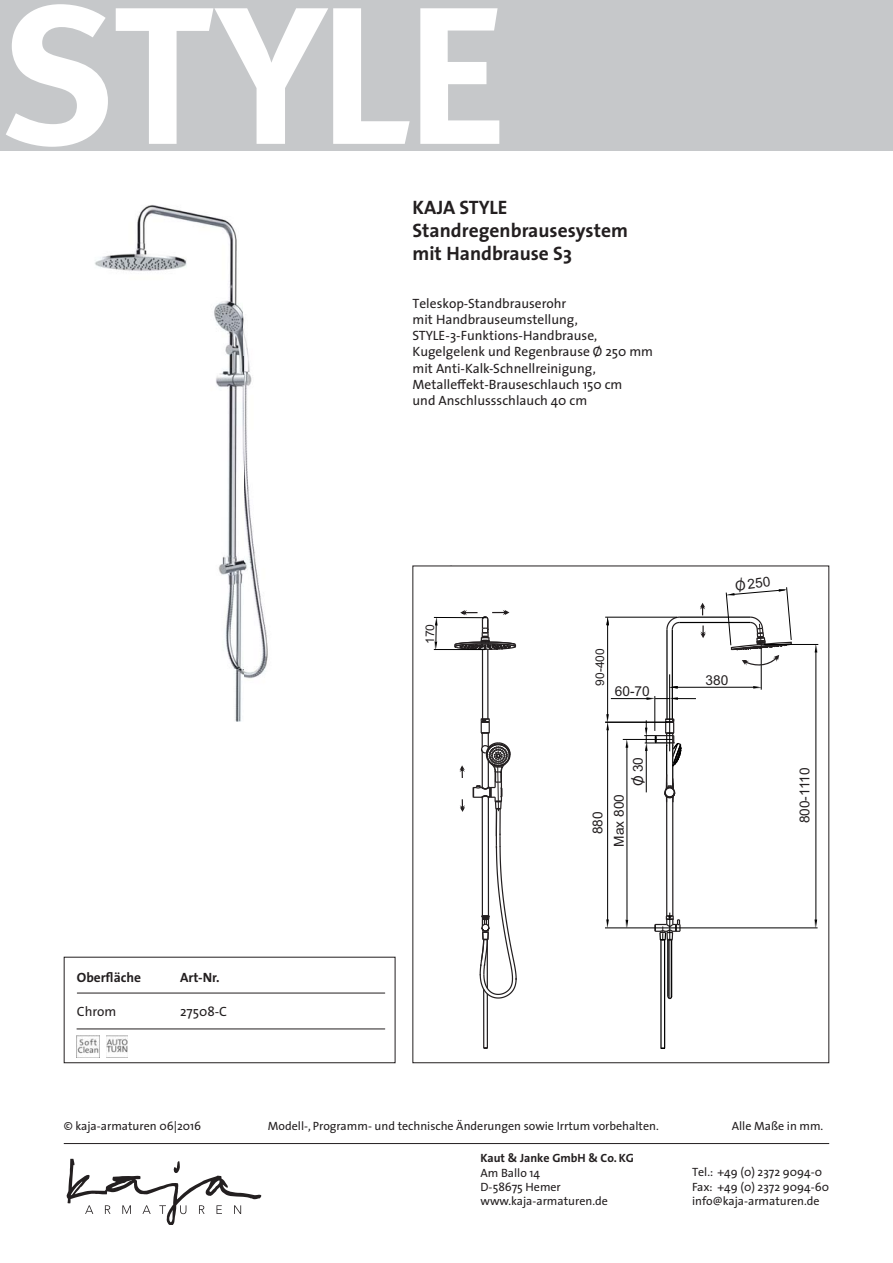
<style>
.page{position:relative;width:893px;height:1263px;background:#fff}
.page>*{position:absolute;margin:0;border:0;box-sizing:border-box;transform-origin:0 0}
.t1{font:700 195px "Meta Pro";letter-spacing:-.02em;color:#fff}
.t2{font:700 19.5px/22.5px "The Sans";color:#231f20}
.t3{font:13.65px/21.5px "Arial";color:#231f20;text-align:center}
.t4{font:13.5px/16.2px "The Sans";color:#231f20}
.t5{font:700 13.5px "The Sans";color:#231f20}
.t6{font:12px/14.4px "The Sans";color:#231f20}
.t7{font:700 12px "The Sans";color:#231f20}
.t8{font:12px "Arial";color:#231f20}
.s1{font-size:18px}
</style>
<div class="page">
<hr style="left:64px;top:1143px;width:765px;height:1px;background:#231f20">
<svg style="left:67px;top:1159px;width:194px;height:66px"></svg>
<div style="left:0;top:0;width:893px;height:151px;background:#c6c8ca"></div>
<hr style="left:487px;top:649px;width:1px;height:70px;background:#231f20">
<hr style="left:482px;top:649px;width:1px;height:70px;background:#231f20">
<hr style="left:483px;top:989px;width:1px;height:59px;background:#231f20">
<hr style="left:487px;top:994px;width:1px;height:54px;background:#231f20">
<svg style="left:472px;top:697px;width:45px;height:302px"></svg>
<hr style="left:672px;top:629px;width:1px;height:90px;background:#000">
<hr style="left:666px;top:629px;width:2px;height:90px;background:#000">
<hr style="left:679px;top:622px;width:71px;height:1px;background:#000">
<hr style="left:679px;top:616px;width:71px;height:2px;background:#000">
<hr style="left:666px;top:797px;width:1px;height:119px;background:#231f20">
<hr style="left:672px;top:797px;width:1px;height:119px;background:#231f20">
<hr style="left:660px;top:940px;width:2px;height:108px;background:#000">
<hr style="left:664px;top:940px;width:1px;height:108px;background:#000">
<svg style="left:666px;top:616px;width:15px;height:15px"></svg>
<hr style="left:434px;top:617px;width:52px;height:1px;background:#000">
<svg style="left:753px;top:686px;width:8px;height:2px"></svg>
<hr style="left:761px;top:647px;width:1px;height:43px;background:#000">
<hr style="left:676px;top:687px;width:78px;height:1px;background:#000">
<svg style="left:815px;top:919px;width:2px;height:8px"></svg>
<svg style="left:815px;top:645px;width:2px;height:7px"></svg>
<hr style="left:764px;top:644px;width:54px;height:1px;background:#000">
<hr style="left:816px;top:651px;width:1px;height:270px;background:#000">
<svg style="left:606px;top:919px;width:3px;height:8px"></svg>
<hr style="left:605px;top:722px;width:62px;height:1px;background:#000">
<hr style="left:607px;top:727px;width:1px;height:194px;background:#000">
<svg style="left:626px;top:920px;width:2px;height:7px"></svg>
<hr style="left:605px;top:927px;width:213px;height:1px;background:#000">
<hr style="left:627px;top:745px;width:1px;height:176px;background:#000">
<svg style="left:654px;top:912px;width:27px;height:88px"></svg>
<hr style="left:611px;top:698px;width:38px;height:1px;background:#000">
<svg style="left:623px;top:674px;width:73px;height:129px"></svg>
<svg style="left:459px;top:765px;width:6px;height:13px"></svg>
<svg style="left:460px;top:799px;width:5px;height:13px"></svg>
<svg style="left:453px;top:610px;width:64px;height:41px"></svg>
<svg style="left:700px;top:603px;width:5px;height:12px"></svg>
<svg style="left:700px;top:625px;width:6px;height:13px"></svg>
<hr style="left:434px;top:649px;width:51px;height:1px;background:#000">
<hr style="left:605px;top:617px;width:72px;height:1px;background:#000">
<hr style="left:607px;top:623px;width:1px;height:92px;background:#000">
<svg style="left:606px;top:617px;width:3px;height:8px"></svg>
<svg style="left:606px;top:714px;width:3px;height:16px"></svg>
<div style="left:64px;top:957px;width:331px;height:106px;border:1px solid #231f20"></div>
<hr style="left:77px;top:993px;width:308px;height:1px;background:#231f20">
<hr style="left:77px;top:1028px;width:308px;height:1px;background:#231f20">
<img style="left:106px;top:1035px;width:22px;height:22px">
<img style="left:77px;top:1035px;width:22px;height:23px">
<img style="left:95px;top:205px;width:173px;height:517px">
<svg style="left:726px;top:587px;width:66px;height:80px"></svg>
<svg style="left:433px;top:617px;width:4px;height:32px"></svg>
<h1 class="t1" style="left:-1px;top:-38px;width:507px">STYLE</h1>
<h2 class="t2" style="left:412px;top:197px;width:217px">KAJA STYLE<br>Standregenbrausesystem mit Handbrause S3</h2>
<p class="t4" style="left:412px;top:296px;width:242px">Teleskop-Standbrauserohr<br>mit Handbrauseumstellung,<br>STYLE-3-Funktions-Handbrause,<br>Kugelgelenk und Regenbrause Ø 250 mm mit Anti-Kalk-Schnellreinigung,<br>Metalleffekt-Brauseschlauch 150 cm<br>und Anschlussschlauch 40 cm</p>
<p class="t8" style="left:593px;top:686px;width:38px;rotate:-90deg">90-400</p>
<p class="t3" style="left:615px;top:681px;width:35px">60-70</p>
<p class="t3" style="left:734px;top:575px;width:37px;rotate:-7deg">O250</p>
<p class="t3" style="left:706px;top:670px;width:23px">380</p>
<p class="t5" style="left:77px;top:970px;width:66px">Oberfläche</p>
<p class="t5" style="left:180px;top:970px;width:41px">Art-Nr.</p>
<p class="t4" style="left:77px;top:1005px;width:41px">Chrom</p>
<p class="t4" style="left:180px;top:1005px;width:49px">27508-C</p>
<p class="t3" style="left:627px;top:786px;width:29px;rotate:-90deg">O<span class="s1">/</span> 30</p>
<p class="t3" style="left:794px;top:823px;width:56px;rotate:-90deg">800-111 0</p>
<p class="t3" style="left:587px;top:847px;width:53px;rotate:-90deg">880<br>Max 800</p>
<p class="t6" style="left:64px;top:1119px;width:139px">© kaja-armaturen 06|2016</p>
<p class="t6" style="left:268px;top:1119px;width:392px">Modell-, Programm- und technische Änderungen sowie Irrtum vorbehalten.</p>
<p class="t6" style="left:732px;top:1119px;width:93px">Alle Maße in mm.</p>
<p class="t7" style="left:480px;top:1152px;width:155px">Kaut &amp; Janke GmbH &amp; Co. KG</p>
<p class="t6" style="left:480px;top:1166px;width:129px">Am Ballo 14<br>D-58675 Hemer www.kaja-armaturen.de</p>
<p class="t6" style="left:692px;top:1166px;width:139px">Tel.: +49 (0) 2372 9094-0<br>Fax: +49 (0) 2372 9094-60 info@kaja-armaturen.de</p>
</div>
